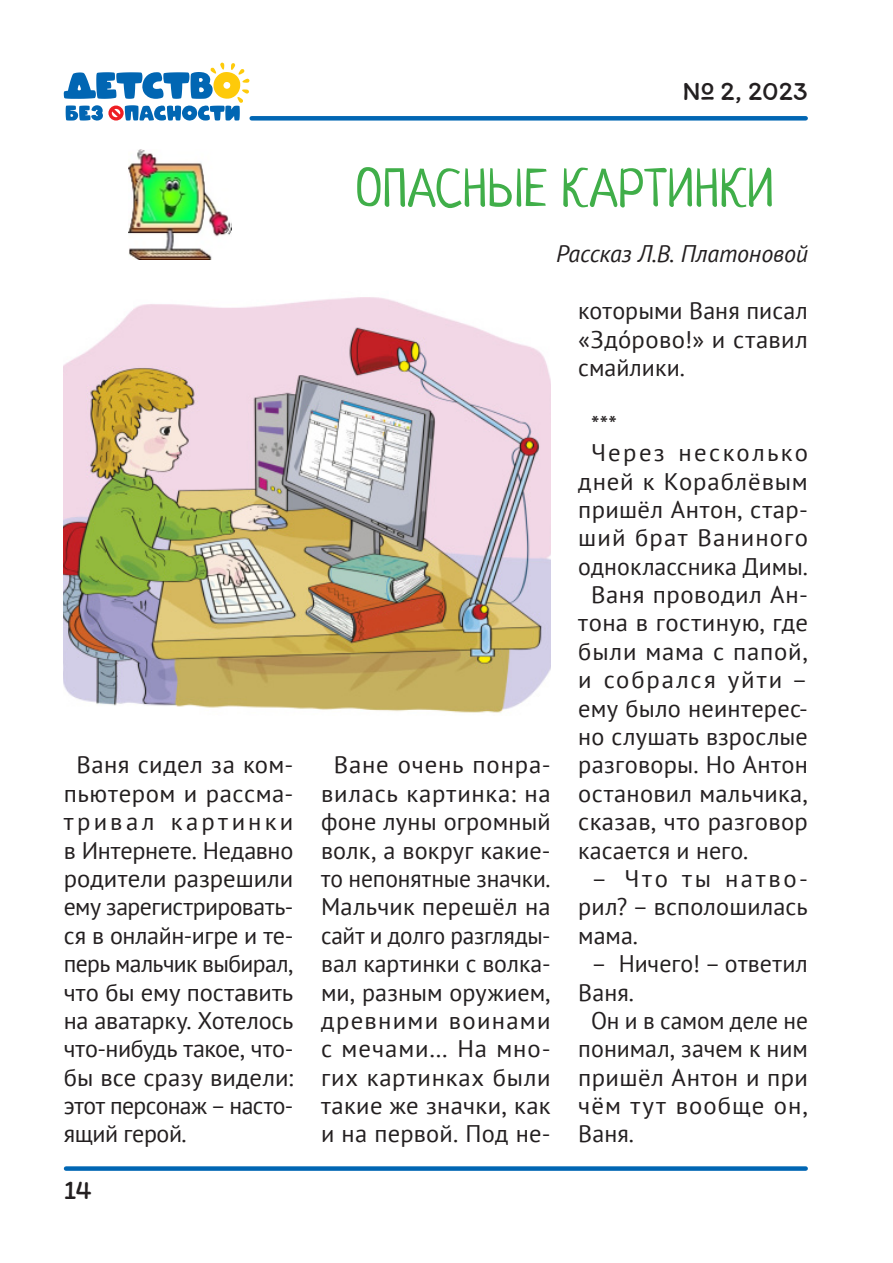
<style>
.page{position:relative;width:893px;height:1263px;background:#fff}
.page>*{position:absolute;margin:0;border:0;box-sizing:border-box;transform-origin:0 0}
.заголовок{font:52.5px "Neucha";letter-spacing:.005em;color:#40ae49}
.t1{font:27px "Itim Cyrillic";letter-spacing:-.005em;color:#231f20}
.основа_текст{font:24px/28.3px "PT Sans";letter-spacing:.01em;color:#231f20;text-align:justify}
.основа_текст-2{font:24px/28.3px "PT Sans";letter-spacing:.035em;color:#231f20;text-align:center}
.основа_текст-3{font:italic 24px "PT Sans";letter-spacing:-.005em;color:#231f20}
</style>
<div class="page">
<svg style="left:64px;top:62px;width:186px;height:59px"></svg>
<div style="left:252px;top:116px;width:554px;height:5px;background:#0166b3"></div>
<div style="left:66px;top:1166px;width:740px;height:5px;background:#0166b3"></div>
<img style="left:128px;top:150px;width:103px;height:110px">
<img style="left:64px;top:297px;width:487px;height:416px">
<p class="основа_текст" style="left:64px;top:750px;width:231px;text-indent:13px">Ваня сидел за ком&shy;пьютером и рассма&shy;тривал картинки в Интернете. Недавно родители разрешили ему зарегистрировать&shy;ся в онлайн-игре и те&shy;перь мальчик выбирал, что бы ему поставить на аватарку. Хотелось что-нибудь такое, что&shy;бы все сразу видели: этот персонаж – насто&shy;ящий герой.</p>
<p class="t1" style="left:64px;top:1173px;width:30px">14</p>
<p class="t1" style="left:682px;top:74px;width:127px">№ 2, 2023</p>
<p class="заголовок" style="left:355px;top:155px;width:420px">ОПАСНЫЕ КАРТИНКИ</p>
<p class="основа_текст-3" style="left:556px;top:239px;width:253px">Рассказ Л.В. Платоновой</p>
<p class="основа_текст" style="left:321px;top:750px;width:231px;text-align:center">Ване очень понра&shy;вилась картинка: на фоне луны огромный волк, а вокруг какие&shy;то непонятные значки.<br>Мальчик перешёл на сайт и долго разгляды&shy;вал картинки с волка&shy;ми, разным оружием, древними воинами с мечами… На мно&shy;гих картинках были такие же значки, как и на первой. Под не-</p>
<p class="основа_текст" style="left:578px;top:296px;width:231px">которыми Ваня писал «Здóрово!» и ставил смайлики.</p>
<p class="основа_текст" style="left:591px;top:410px;width:27px">***</p>
<p class="основа_текст-2" style="left:578px;top:438px;width:231px">Через несколько дней к Кораблёвым пришёл Антон, стар&shy;ший брат Ваниного одноклассника Димы.</p>
<p class="основа_текст" style="left:578px;top:580px;width:231px;text-indent:13px">Ваня проводил Ан&shy;тона в гостиную, где были мама с папой, и собрался уйти – ему было неинтерес&shy;но слушать взрослые разговоры. Но Антон остановил мальчика, сказав, что разговор касается и него.</p>
<p class="основа_текст" style="left:578px;top:864px;width:231px;text-indent:13px">– Что ты натво&shy;рил? – всполошилась мама.</p>
<p class="основа_текст" style="left:578px;top:949px;width:231px;text-indent:13px">– Ничего! – ответил<br>Ваня.</p>
<p class="основа_текст" style="left:578px;top:1006px;width:231px;text-indent:13px">Он и в самом деле не понимал, зачем к ним пришёл Антон и при чём тут вообще он, Ваня.</p>
</div>
